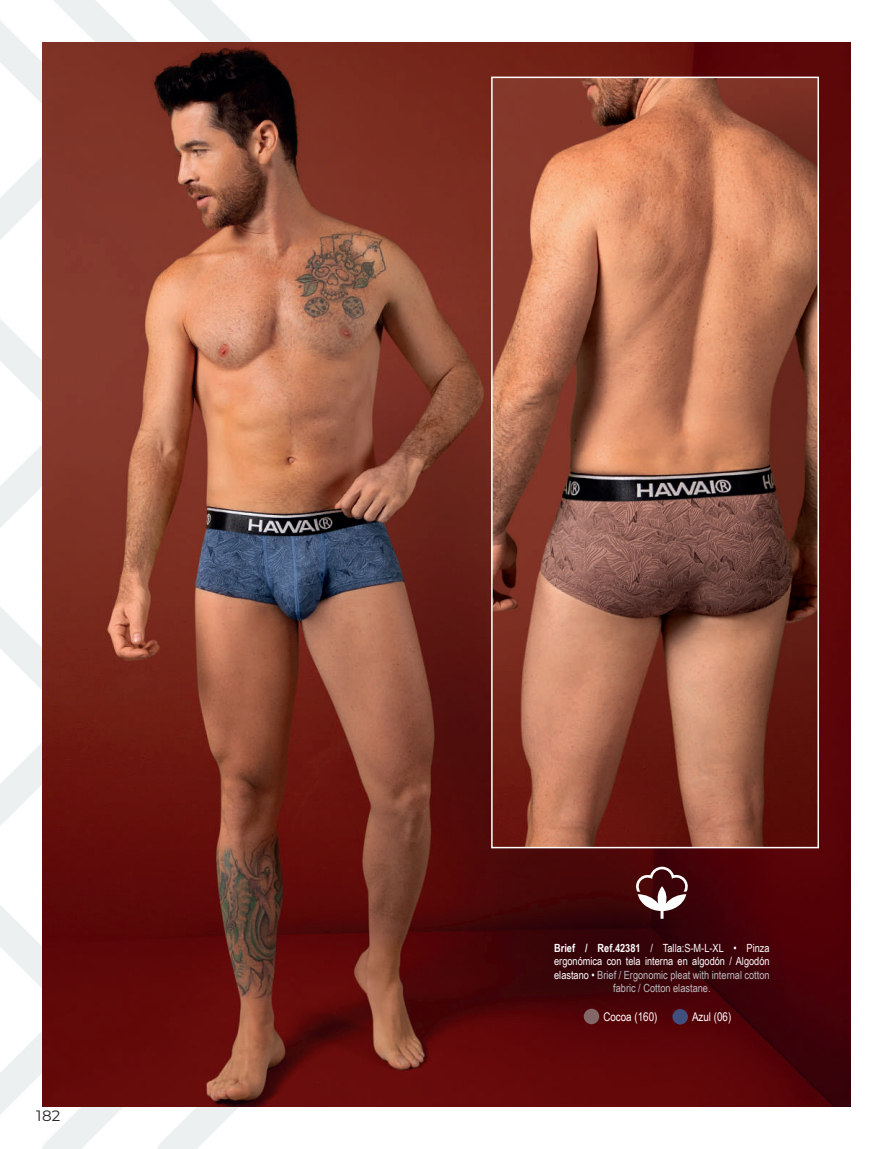
<style>
.page{position:relative;width:893px;height:1149px;background:#fff}
.page>*{position:absolute;margin:0;border:0;box-sizing:border-box;transform-origin:0 0}
.t1{font:15px "Montserrat";color:#231f20}
.t2{font:12px "Arial Narrow";color:#fff}
.t3{font:11.25px/13.5px "Arial Narrow";color:#fff;text-align:center}
.s1{font-weight:700}
.s2{color:#bcbdc0}
</style>
<div class="page">
<svg style="left:0;top:0;width:323px;height:1148px"></svg>
<img style="left:43px;top:43px;width:807px;height:1063px">
<img style="left:494px;top:80px;width:322px;height:765px">
<div style="left:491px;top:77px;width:328px;height:771px;border:2px solid #fff"></div>
<svg style="left:635px;top:866px;width:53px;height:52px"></svg>
<div style="left:584px;top:1008px;width:15px;height:15px;background:#836666;border-radius:50%"></div>
<div style="left:672px;top:1008px;width:16px;height:16px;background:#404f7e;border-radius:50%"></div>
<h1 class="t1" style="left:36px;top:1104px;width:26px">182</h1>
<p class="t3" style="left:554px;top:940px;width:217px"><span class="s1">Brief / Ref.42381</span> / Talla:S-M-L-XL • Pinza ergonómica con tela interna en algodón / Algodón elastano • <span class="s2">Brief / Ergonomic pleat with internal cotton fabric / Cotton elastane.</span></p>
<p class="t2" style="left:603px;top:1007px;width:56px">Cocoa (160)</p>
<p class="t2" style="left:692px;top:1007px;width:41px">Azul (06)</p>
</div>
